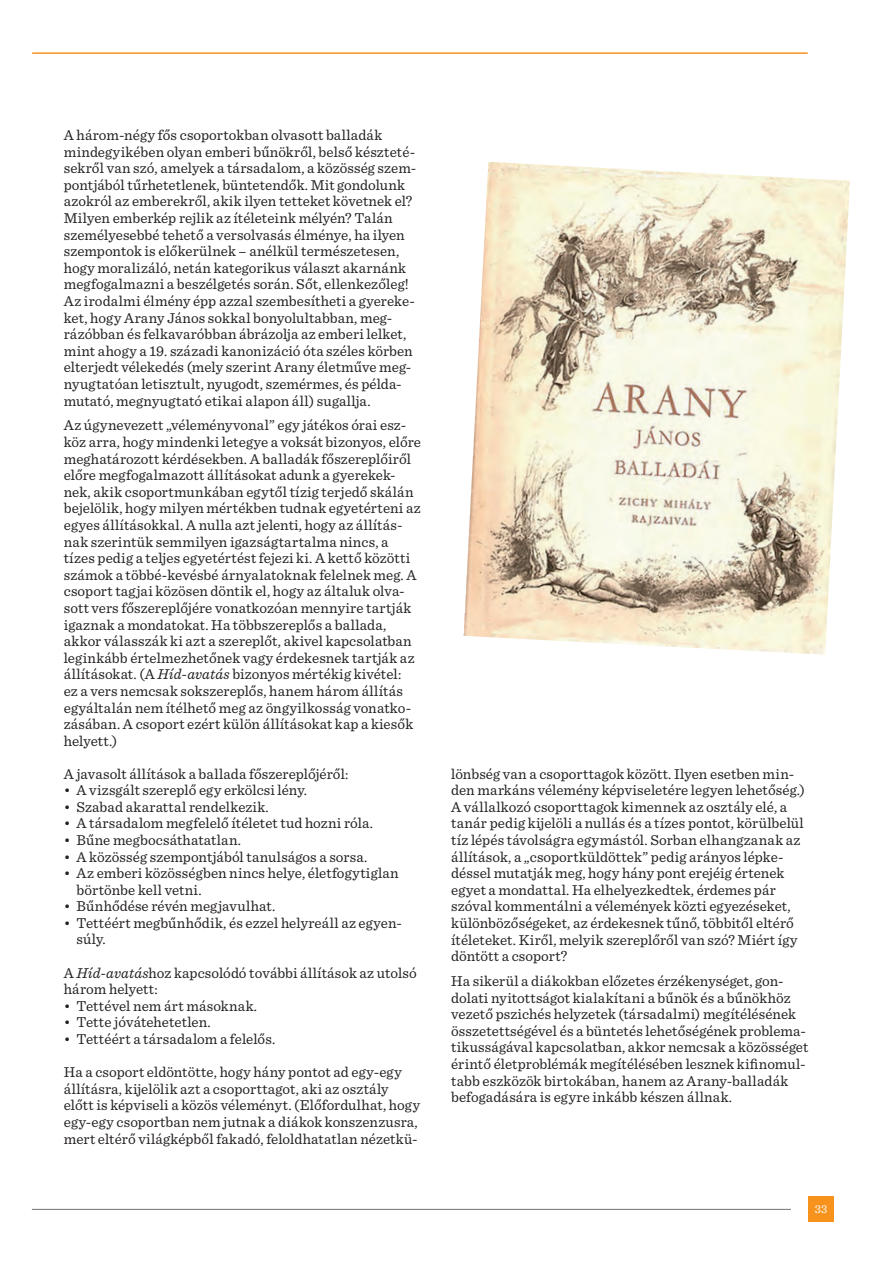
<style>
.page{position:relative;width:893px;height:1263px;background:#fff}
.page>*{position:absolute;margin:0;border:0;box-sizing:border-box;transform-origin:0 0}
.Body_text_1_sor_fölé{font:15px/16.6px "Sentinel";letter-spacing:.005em;color:#231f20}
.Body_text_fél_sor_fö{font:15px/16.6px "Sentinel";letter-spacing:.005em;color:#231f20}
.t1{font:12px "Sentinel";color:#fff}
.s1{font-style:italic}
</style>
<div class="page">
<hr style="left:33px;top:52px;width:774px;height:2px;background:#f7931d">
<div style="left:808px;top:1197px;width:26px;height:25px;background:#f7931d"></div>
<hr style="left:32px;top:1209px;width:759px;height:1px;background:#808285">
<img style="left:463px;top:162px;width:387px;height:493px">
<p class="Body_text_1_sor_fölé" style="left:64px;top:126px;width:354px">A három-négy fős csoportokban olvasott balladák mindegyikében olyan emberi bűnökről, belső készteté&shy;sekről van szó, amelyek a társadalom, a közösség szem&shy;pontjából tűrhetetlenek, büntetendők. Mit gondolunk azokról az emberekről, akik ilyen tetteket követnek el?<br>Milyen emberkép rejlik az ítéleteink mélyén? Talán személyesebbé tehető a versolvasás élménye, ha ilyen szempontok is előkerülnek – anélkül természetesen, hogy moralizáló, netán kategorikus választ akarnánk megfogalmazni a beszélgetés során. Sőt, ellenkezőleg!<br>Az irodalmi élmény épp azzal szembesítheti a gyereke&shy;ket, hogy Arany János sokkal bonyolultabban, meg&shy;rázóbban és felkavaróbban ábrázolja az emberi lelket, mint ahogy a 19. századi kanonizáció óta széles körben elterjedt vélekedés (mely szerint Arany életműve meg&shy;nyugtatóan letisztult, nyugodt, szemérmes, és példa&shy;mutató, megnyugtató etikai alapon áll) sugallja.</p>
<p class="Body_text_fél_sor_fö" style="left:64px;top:416px;width:359px">Az úgynevezett „véleményvonal” egy játékos órai esz&shy;köz arra, hogy mindenki letegye a voksát bizonyos, előre meghatározott kérdésekben. A balladák főszereplőiről előre megfogalmazott állításokat adunk a gyerekek&shy;nek, akik csoportmunkában egytől tízig terjedő skálán bejelölik, hogy milyen mértékben tudnak egyetérteni az egyes állításokkal. A nulla azt jelenti, hogy az állítás&shy;nak szerintük semmilyen igazságtartalma nincs, a tízes pedig a teljes egyetértést fejezi ki. A kettő közötti számok a többé-kevésbé árnyalatoknak felelnek meg. A csoport tagjai közösen döntik el, hogy az általuk olva&shy;sott vers főszereplőjére vonatkozóan mennyire tartják igaznak a mondatokat. Ha többszereplős a ballada, akkor válasszák ki azt a szereplőt, akivel kapcsolatban leginkább értelmezhetőnek vagy érdekesnek tartják az állításokat. (A <span class="s1">Híd-avatás</span> bizonyos mértékig kivétel:<br>ez a vers nemcsak sokszereplős, hanem három állítás egyáltalán nem ítélhető meg az öngyilkosság vonatko&shy;zásában. A csoport ezért külön állításokat kap a kiesők helyett.)</p>
<p class="Body_text_1_sor_fölé" style="left:64px;top:765px;width:286px">A javasolt állítások a ballada főszereplőjéről:</p>
<p class="Body_text_fél_sor_fö" style="left:64px;top:781px;width:245px">• A vizsgált szereplő egy erkölcsi lény.</p>
<p class="Body_text_fél_sor_fö" style="left:64px;top:797px;width:207px">• Szabad akarattal rendelkezik.</p>
<p class="Body_text_fél_sor_fö" style="left:64px;top:814px;width:311px">• A társadalom megfelelő ítéletet tud hozni róla.</p>
<p class="Body_text_fél_sor_fö" style="left:64px;top:831px;width:179px">• Bűne megbocsáthatatlan.</p>
<p class="Body_text_fél_sor_fö" style="left:64px;top:847px;width:305px">• A közösség szempontjából tanulságos a sorsa.</p>
<p class="Body_text_fél_sor_fö" style="left:77px;top:864px;width:324px;text-indent:-13px">• Az emberi közösségben nincs helye, életfogytiglan börtönbe kell vetni.</p>
<p class="Body_text_fél_sor_fö" style="left:64px;top:897px;width:213px">• Bűnhődése révén megjavulhat.</p>
<p class="Body_text_fél_sor_fö" style="left:77px;top:914px;width:327px;text-indent:-13px">• Tettéért megbűnhődik, és ezzel helyreáll az egyen&shy;súly.</p>
<p class="Body_text_1_sor_fölé" style="left:64px;top:963px;width:354px">A <span class="s1">Híd-avatás</span>hoz kapcsolódó további állítások az utolsó három helyett:</p>
<p class="Body_text_fél_sor_fö" style="left:64px;top:996px;width:195px">• Tettével nem árt másoknak.</p>
<p class="Body_text_fél_sor_fö" style="left:64px;top:1013px;width:148px">• Tette jóvátehetetlen.</p>
<p class="Body_text_fél_sor_fö" style="left:64px;top:1030px;width:213px">• Tettéért a társadalom a felelős.</p>
<p class="Body_text_1_sor_fölé" style="left:64px;top:1063px;width:358px">Ha a csoport eldöntötte, hogy hány pontot ad egy-egy állításra, kijelölik azt a csoporttagot, aki az osztály előtt is képviseli a közös véleményt. (Előfordulhat, hogy egy-egy csoportban nem jutnak a diákok konszenzusra, mert eltérő világképből fakadó, feloldhatatlan nézetkü-</p>
<p class="Body_text_1_sor_fölé" style="left:451px;top:764px;width:355px">lönbség van a csoporttagok között. Ilyen esetben min&shy;den markáns vélemény képviseletére legyen lehetőség.)<br>A vállalkozó csoporttagok kimennek az osztály elé, a tanár pedig kijelöli a nullás és a tízes pontot, körülbelül tíz lépés távolságra egymástól. Sorban elhangzanak az állítások, a „csoportküldöttek” pedig arányos lépke&shy;déssel mutatják meg, hogy hány pont erejéig értenek egyet a mondattal. Ha elhelyezkedtek, érdemes pár szóval kommentálni a vélemények közti egyezéseket, különbözőségeket, az érdekesnek tűnő, többitől eltérő ítéleteket. Kiről, melyik szereplőről van szó? Miért így döntött a csoport?</p>
<p class="Body_text_fél_sor_fö" style="left:451px;top:972px;width:359px">Ha sikerül a diákokban előzetes érzékenységet, gon&shy;dolati nyitottságot kialakítani a bűnök és a bűnökhöz vezető pszichés helyzetek (társadalmi) megítélésének összetettségével és a büntetés lehetőségének problema&shy;tikusságával kapcsolatban, akkor nemcsak a közösséget érintő életproblémák megítélésében lesznek kifinomul&shy;tabb eszközök birtokában, hanem az Arany-balladák befogadására is egyre inkább készen állnak.</p>
<p class="t1" style="left:815px;top:1200px;width:14px">33</p>
</div>
